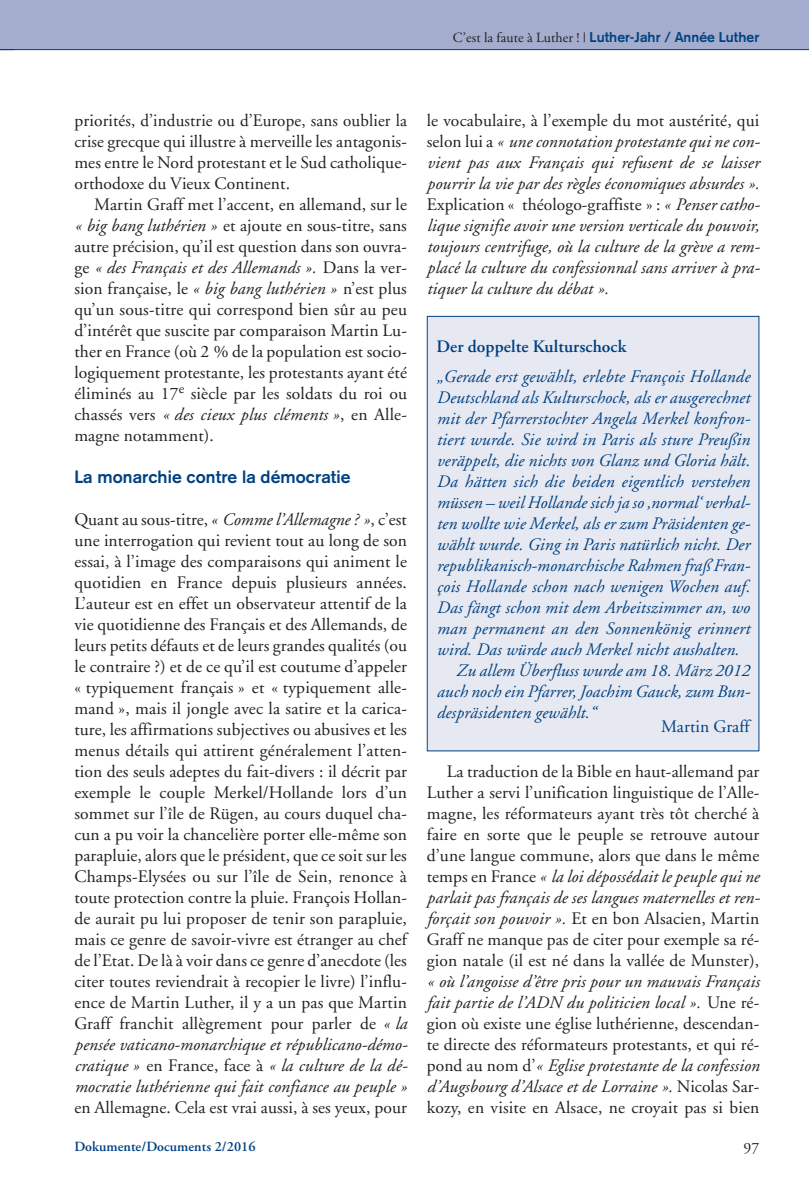
<style>
.page{position:relative;width:809px;height:1191px;background:#fff}
.page>*{position:absolute;margin:0;border:0;box-sizing:border-box;transform-origin:0 0}
.t1{font:17.5px/21px "Adobe Garamond";letter-spacing:.01em;color:#231f20;text-align:justify}
.t2{font:italic 17.5px "Adobe Garamond";letter-spacing:.005em;color:#014181}
.t3{font:italic 17.5px/21px "Adobe Garamond";letter-spacing:.005em;color:#231f20;text-align:justify}
.t4{font:700 17.5px "Akzidenz Grotesk";letter-spacing:.005em;color:#014181}
.t5{font:600 17.5px "Adobe Garamond";letter-spacing:.005em;color:#014181}
.t6{font:17.5px "Adobe Garamond";letter-spacing:.005em;color:#014181}
.t7{font:15.75px "Adobe Garamond";color:#231f20}
.t8{font:700 14px "Akzidenz Grotesk";letter-spacing:.005em;color:#014181}
.t9{font:600 14px "Adobe Garamond";letter-spacing:.005em;color:#014181}
.s1{font-family:"Adobe Garamond";font-weight:400;color:#231f20}
.s2{font-style:italic}
.s3{font-style:normal}
</style>
<div class="page">
<div style="left:0;top:0;width:809px;height:50px;background:#a4adcd"></div>
<hr style="left:0;top:49px;width:809px;height:1px;background:#014181">
<div style="left:427px;top:317px;width:331px;height:433px;background:#e7e9f2"></div>
<div style="left:427px;top:316px;width:332px;height:435px;border:1px solid #014181"></div>
<p class="t8" style="left:453px;top:32px;width:308px"><span class="s1">C’est la faute à Luther ! |</span> Luther-Jahr / Année Luther</p>
<p class="t1" style="left:74px;top:111px;width:334px">priorités, d’industrie ou d’Europe, sans oublier la crise grecque qui illustre à merveille les antagonis&shy;mes entre le Nord protestant et le Sud catholique&shy;orthodoxe du Vieux Continent.</p>
<p class="t1" style="left:74px;top:195px;width:334px;text-indent:20px">Martin Graff met l’accent, en allemand, sur le <span class="s2">« big bang luthérien »</span> et ajoute en sous-titre, sans autre précision, qu’il est question dans son ouvra&shy;ge <span class="s2">« des Français et des Allemands ».</span> Dans la ver&shy;sion française, le <span class="s2">« big bang luthérien »</span> n’est plus qu’un sous-titre qui correspond bien sûr au peu d’intérêt que suscite par comparaison Martin Lu&shy;ther en France (où 2 % de la population est socio&shy;logiquement protestante, les protestants ayant été éliminés au 17<sup>e</sup> siècle par les soldats du roi ou chassés vers <span class="s2">« des cieux plus cléments »</span>, en Alle&shy;magne notamment).</p>
<p class="t4" style="left:74px;top:471px;width:278px">La monarchie contre la démocratie</p>
<p class="t1" style="left:74px;top:510px;width:335px">Quant au sous-titre, <span class="s2">« Comme l’Allemagne ? »</span>, c’est une interrogation qui revient tout au long de son essai, à l’image des comparaisons qui animent le quotidien en France depuis plusieurs années.<br>L’auteur est en effet un observateur attentif de la vie quotidienne des Français et des Allemands, de leurs petits défauts et de leurs grandes qualités (ou le contraire ?) et de ce qu’il est coutume d’appeler « typiquement français » et « typiquement alle&shy;mand », mais il jongle avec la satire et la carica&shy;ture, les affirmations subjectives ou abusives et les menus détails qui attirent généralement l’atten&shy;tion des seuls adeptes du fait-divers : il décrit par exemple le couple Merkel/Hollande lors d’un sommet sur l’île de Rügen, au cours duquel cha&shy;cun a pu voir la chancelière porter elle-même son parapluie, alors que le président, que ce soit sur les Champs-Elysées ou sur l’île de Sein, renonce à toute protection contre la pluie. François Hollan&shy;de aurait pu lui proposer de tenir son parapluie, mais ce genre de savoir-vivre est étranger au chef de l’Etat. De là à voir dans ce genre d’anecdote (les citer toutes reviendrait à recopier le livre) l’influ&shy;ence de Martin Luther, il y a un pas que Martin Graff franchit allègrement pour parler de <span class="s2">« la pensée vaticano-monarchique et républicano-démo&shy;cratique »</span> en France, face à <span class="s2">« la culture de la dé&shy;mocratie luthérienne qui fait confiance au peuple »</span></p>
<p class="t1" style="left:74px;top:1098px;width:334px">en Allemagne. Cela est vrai aussi, à ses yeux, pour</p>
<p class="t3" style="left:427px;top:112px;width:335px"><span class="s3">le vocabulaire, à l’exemple du mot austérité, qui selon lui a</span> « une connotation protestante qui ne con&shy;vient pas aux Français qui refusent de se laisser pourrir la vie par des règles économiques absurdes ».<br><span class="s3">Explication « théologo-graffiste » :</span> « Penser catho&shy;lique signifie avoir une version verticale du pouvoir, toujours centrifuge, où la culture de la grève a rem&shy;placé la culture du confessionnal sans arriver à pra&shy;tiquer la culture du débat ».</p>
<p class="t5" style="left:436px;top:339px;width:191px">Der doppelte Kulturschock</p>
<p class="t2" style="left:436px;top:369px;width:315px">„Gerade erst gewählt, erlebte François Hollande</p>
<p class="t2" style="left:436px;top:390px;width:315px">Deutschland als Kulturschock, als er ausgerechnet</p>
<p class="t2" style="left:436px;top:411px;width:315px">mit der Pfarrerstochter Angela Merkel konfron-</p>
<p class="t2" style="left:436px;top:432px;width:315px">tiert wurde. Sie wird in Paris als sture Preußin</p>
<p class="t2" style="left:436px;top:453px;width:315px">veräppelt, die nichts von Glanz und Gloria hält.</p>
<p class="t2" style="left:436px;top:474px;width:315px">Da hätten sich die beiden eigentlich verstehen</p>
<p class="t2" style="left:436px;top:495px;width:315px">müssen – weil Hollande sich ja so ‚normal‘ verhal-</p>
<p class="t2" style="left:436px;top:516px;width:315px">ten wollte wie Merkel, als er zum Präsidenten ge-</p>
<p class="t2" style="left:436px;top:537px;width:315px">wählt wurde. Ging in Paris natürlich nicht. Der</p>
<p class="t2" style="left:436px;top:558px;width:315px">republikanisch-monarchische Rahmen fraß Fran-</p>
<p class="t2" style="left:436px;top:579px;width:315px">çois Hollande schon nach wenigen Wochen auf.</p>
<p class="t2" style="left:436px;top:600px;width:315px">Das fängt schon mit dem Arbeitszimmer an, wo</p>
<p class="t2" style="left:436px;top:621px;width:315px">man permanent an den Sonnenkönig erinnert</p>
<p class="t2" style="left:436px;top:642px;width:304px">wird. Das würde auch Merkel nicht aushalten.</p>
<p class="t2" style="left:456px;top:663px;width:295px">Zu allem Überfluss wurde am 18. März 2012</p>
<p class="t2" style="left:436px;top:684px;width:315px">auch noch ein Pfarrer, Joachim Gauck, zum Bun-</p>
<p class="t2" style="left:436px;top:705px;width:161px">despräsidenten gewählt.“</p>
<p class="t6" style="left:661px;top:719px;width:90px">Martin Graff</p>
<p class="t1" style="left:427px;top:762px;width:335px;text-indent:20px">La traduction de la Bible en haut-allemand par Luther a servi l’unification linguistique de l’Alle&shy;magne, les réformateurs ayant très tôt cherché à faire en sorte que le peuple se retrouve autour d’une langue commune, alors que dans le même temps en France <span class="s2">« la loi dépossédait le peuple qui ne parlait pas français de ses langues maternelles et ren&shy;forçait son pouvoir ».</span> Et en bon Alsacien, Martin Graff ne manque pas de citer pour exemple sa ré&shy;gion natale (il est né dans la vallée de Munster),</p>
<p class="t1" style="left:427px;top:972px;width:334px"><span class="s2">« où l’angoisse d’être pris pour un mauvais Français fait partie de l’ADN du politicien local ».</span> Une ré&shy;gion où existe une église luthérienne, descendan&shy;te directe des réformateurs protestants, et qui ré&shy;pond au nom d’<span class="s2">« Eglise protestante de la confession d’Augsbourg d’Alsace et de Lorraine ».</span> Nicolas Sar&shy;kozy, en visite en Alsace, ne croyait pas si bien</p>
<p class="t9" style="left:74px;top:1141px;width:183px">Dokumente/Documents 2/2016</p>
<p class="t7" style="left:743px;top:1141px;width:17px">97</p>
</div>
